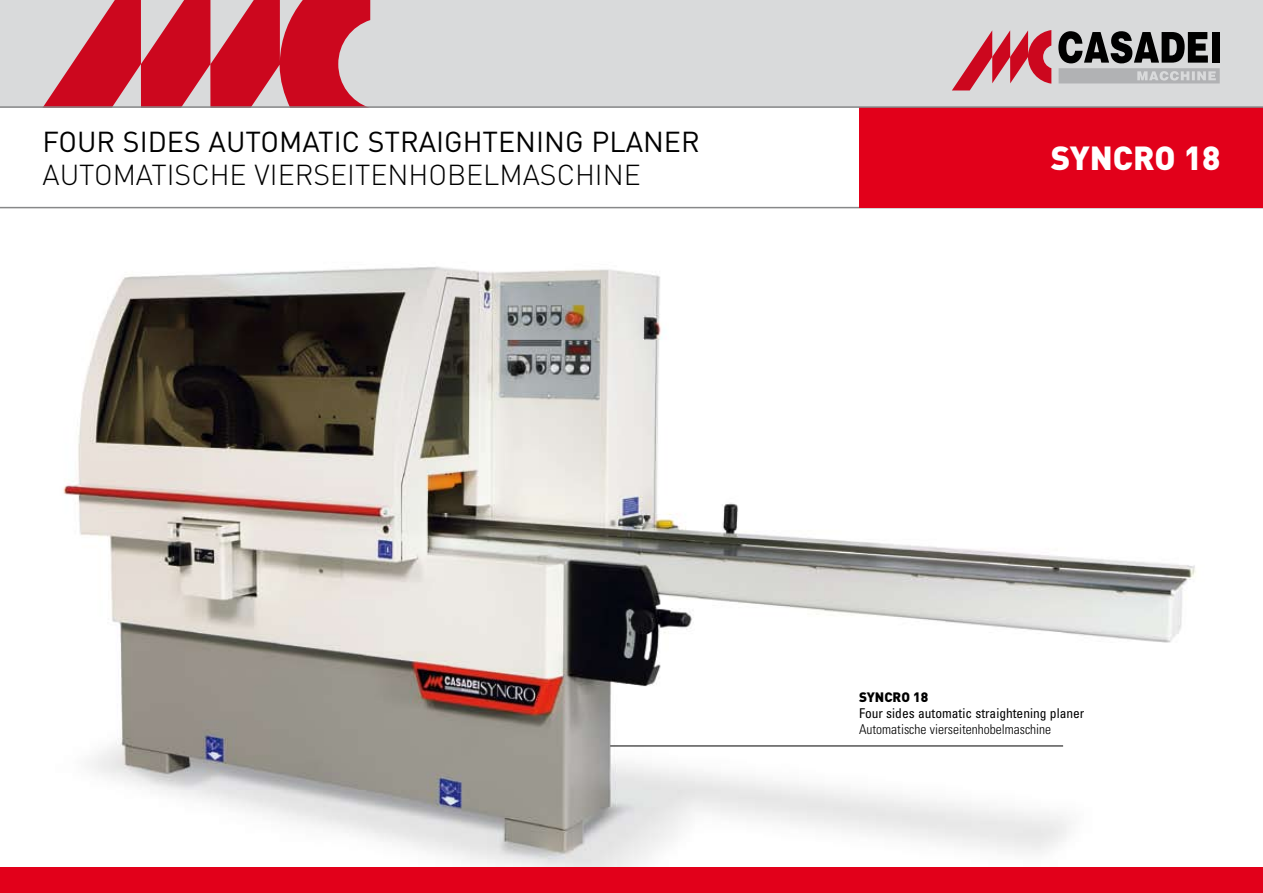
<style>
.page{position:relative;width:1263px;height:893px;background:#fff}
.page>*{position:absolute;margin:0;border:0;box-sizing:border-box;transform-origin:0 0}
.t1{font:900 33px "DIN";color:#fff}
.t2{font:28.5px "DIN";color:#000}
.t3{font:300 28.5px "DIN";color:#000}
.t4{font:condensed 13.5px "Univers";color:#000}
.t5{font:300 condensed 13.5px "Univers";color:#000}
.t6{font:900 13.5px "DIN";color:#000}
</style>
<div class="page">
<img style="left:13px;top:206px;width:1207px;height:661px">
<div style="left:0;top:0;width:1263px;height:108px;background:#d9dadb"></div>
<hr style="left:0;top:207px;width:1263px;height:1px;background:#878889">
<div style="left:859px;top:107px;width:404px;height:101px;background:#e2001a"></div>
<svg style="left:43px;top:0;width:327px;height:106px"></svg>
<hr style="left:0;top:106px;width:1263px;height:2px;background:#878889">
<svg style="left:952px;top:30px;width:99px;height:60px"></svg>
<svg style="left:1058px;top:31px;width:162px;height:52px"></svg>
<div style="left:0;top:867px;width:1263px;height:26px;background:#e2001a"></div>
<hr style="left:610px;top:746px;width:453px;height:1px;background:#000">
<h2 class="t2" style="left:43px;top:124px;width:659px">FOUR SIDES AUTOMATIC STRAIGHTENING PLANER</h2>
<h2 class="t3" style="left:43px;top:157px;width:600px">AUTOMATISCHE VIERSEITENHOBELMASCHINE</h2>
<h1 class="t1" style="left:1051px;top:136px;width:171px">SYNCRO 18</h1>
<p class="t6" style="left:859px;top:688px;width:71px">SYNCRO 18</p>
<p class="t4" style="left:859px;top:704px;width:227px">Four sides automatic straightening planer</p>
<p class="t5" style="left:859px;top:721px;width:194px">Automatische vierseitenhobelmaschine</p>
</div>
